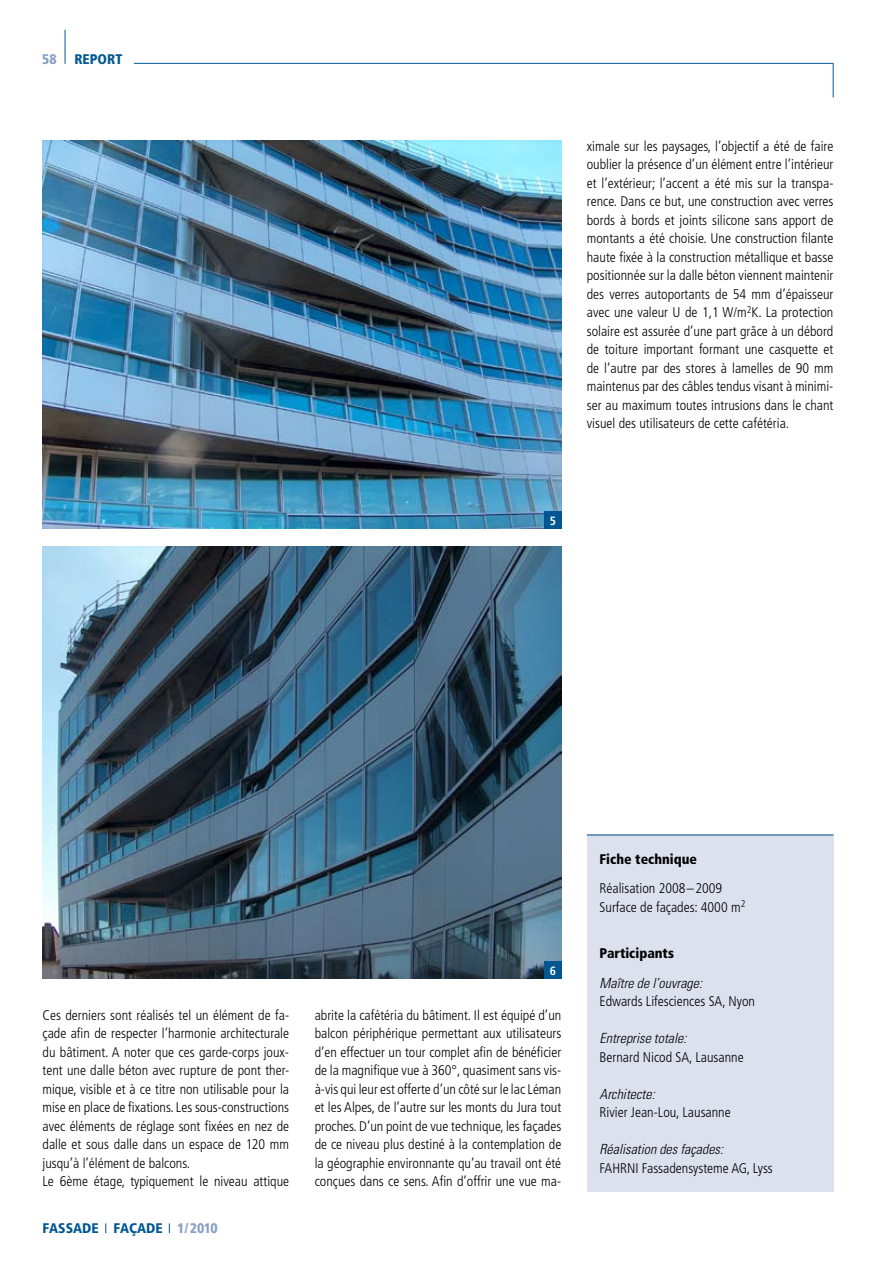
<style>
.page{position:relative;width:893px;height:1263px;background:#fff}
.page>*{position:absolute;margin:0;border:0;box-sizing:border-box;transform-origin:0 0}
.t1{font:300 condensed 13.95px/18.5px "Frutiger";color:#000}
.t2{font:italic 300 condensed 13.95px "Univers LT";color:#000}
.t3{font:900 condensed 13.95px "Frutiger LT";color:#000}
.t4{font:900 condensed 13.95px "Frutiger LT";color:#005792}
.t5{font:900 condensed 13.95px "Frutiger LT";color:#879fc4}
.t6{font:700 condensed 12px "Frutiger LT";color:#fff}
.s1{color:#879fc4}
</style>
<div class="page">
<hr style="left:833px;top:63px;width:1px;height:34px;background:#005792">
<hr style="left:134px;top:63px;width:699px;height:1px;background:#005792">
<hr style="left:65px;top:30px;width:1px;height:34px;background:#005792">
<div style="left:587px;top:835px;width:246px;height:357px;background:#dce1ed"></div>
<hr style="left:587px;top:835px;width:246px;height:1px;background:#005792">
<img style="left:43px;top:140px;width:518px;height:389px">
<img style="left:43px;top:547px;width:518px;height:432px">
<div style="left:544px;top:512px;width:17px;height:17px;background:#005792"></div>
<div style="left:544px;top:962px;width:17px;height:17px;background:#005792"></div>
<p class="t5" style="left:42px;top:51px;width:16px">58</p>
<p class="t4" style="left:74px;top:51px;width:50px">report</p>
<p class="t1" style="left:587px;top:137px;width:248px;text-align:justify">ximale sur les paysages, l’objectif a été de faire oublier la présence d’un élément entre l’intérieur et l’extérieur; l’accent a été mis sur la transpa&shy;rence. Dans ce but, une construction avec verres bords à bords et joints silicone sans apport de montants a été choisie. Une construction filante haute fixée à la construction métallique et basse positionnée sur la dalle béton viennent maintenir des verres autoportants de 54 mm d’épaisseur avec une valeur U de 1,1 W/m<sup>2</sup>K. La protection solaire est assurée d’une part grâce à un débord de toiture important formant une casquette et de l’autre par des stores à lamelles de 90 mm maintenus par des câbles tendus visant à minimi&shy;ser au maximum toutes intrusions dans le chant visuel des utilisateurs de cette cafétéria.</p>
<p class="t6" style="left:550px;top:514px;width:8px">5</p>
<p class="t1" style="left:43px;top:1006px;width:248px">Ces derniers sont réalisés tel un élément de fa&shy;çade afin de respecter l’harmonie architecturale du bâtiment. A noter que ces garde-corps joux&shy;tent une dalle béton avec rupture de pont ther&shy;mique, visible et à ce titre non utilisable pour la mise en place de fixations. Les sous-constructions avec éléments de réglage sont fixées en nez de dalle et sous dalle dans un espace de 120 mm jusqu’à l’élément de balcons.<br>Le 6ème étage, typiquement le niveau attique</p>
<p class="t4" style="left:43px;top:1220px;width:177px">fassade faÇade <span class="s1">1/2010</span></p>
<p class="t6" style="left:550px;top:964px;width:8px">6</p>
<p class="t1" style="left:315px;top:1006px;width:248px;text-align:justify">abrite la cafétéria du bâtiment. Il est équipé d’un balcon périphérique permettant aux utilisateurs d’en effectuer un tour complet afin de bénéficier de la magnifique vue à 360°, quasiment sans vis&shy;à-vis qui leur est offerte d’un côté sur le lac Léman et les Alpes, de l’autre sur les monts du Jura tout proches. D’un point de vue technique, les façades de ce niveau plus destiné à la contemplation de la géographie environnante qu’au travail ont été conçues dans ce sens. Afin d’offrir une vue ma-</p>
<p class="t3" style="left:600px;top:850px;width:99px">Fiche technique</p>
<p class="t1" style="left:600px;top:879px;width:147px">Réalisation 2008–2009<br>Surface de façades: 4000 m<sup>2</sup></p>
<p class="t3" style="left:600px;top:945px;width:76px">Participants</p>
<p class="t2" style="left:600px;top:974px;width:104px">Maître de l’ouvrage:</p>
<p class="t1" style="left:600px;top:992px;width:157px">Edwards Lifesciences SA, Nyon</p>
<p class="t2" style="left:600px;top:1030px;width:89px">Entreprise totale:</p>
<p class="t1" style="left:600px;top:1048px;width:146px">Bernard Nicod SA, Lausanne</p>
<p class="t2" style="left:600px;top:1085px;width:57px">Architecte:</p>
<p class="t1" style="left:600px;top:1103px;width:133px">Rivier Jean-Lou, Lausanne</p>
<p class="t2" style="left:600px;top:1141px;width:125px">Réalisation des façades:</p>
<p class="t1" style="left:600px;top:1159px;width:175px">FAHRNI Fassadensysteme AG, Lyss</p>
</div>
